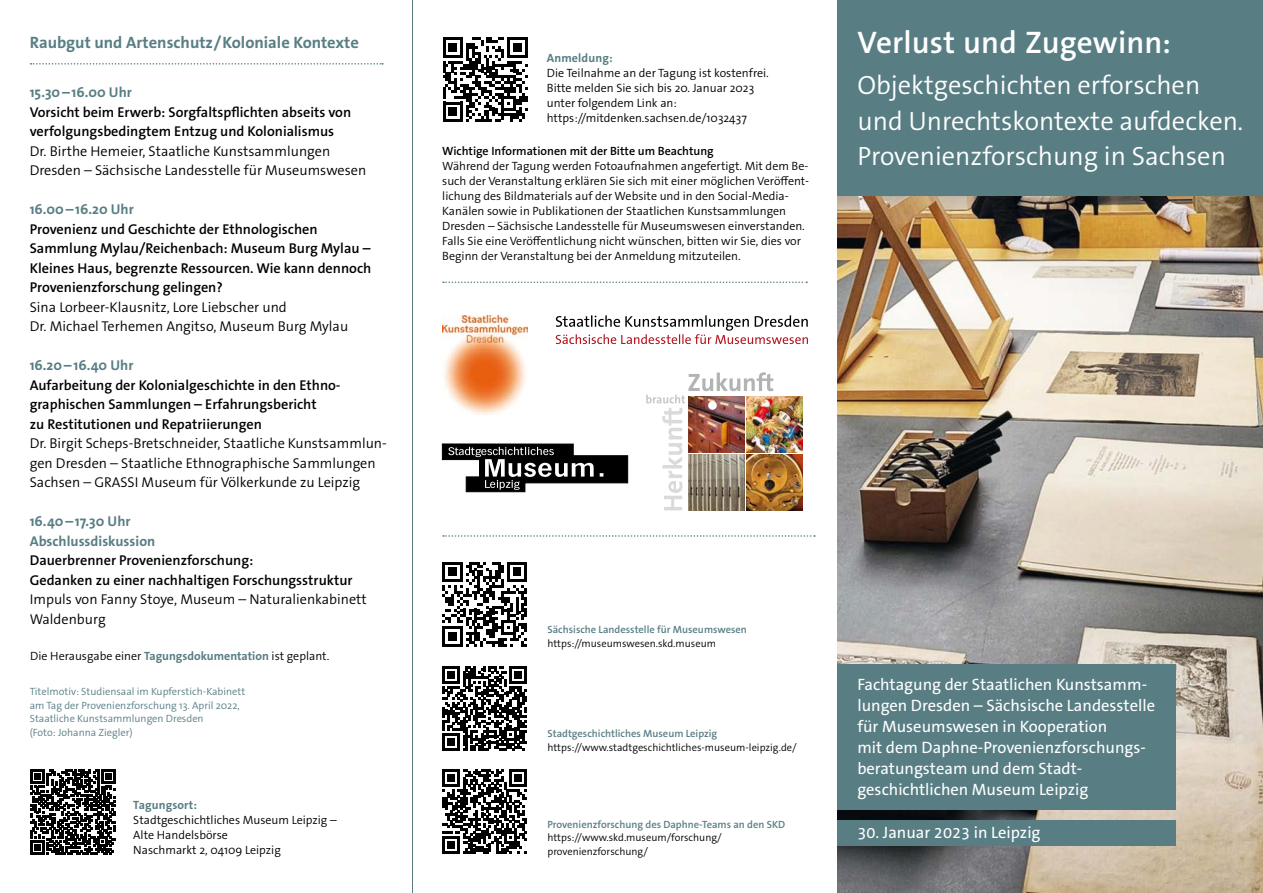
<style>
.page{position:relative;width:1263px;height:893px;background:#fff}
.page>*{position:absolute;margin:0;border:0;box-sizing:border-box;transform-origin:0 0}
.t1{font:31.35px "The Sans HP6 Se Bld";letter-spacing:.005em;color:#fff}
.t2{font:26.55px/35.8px "The Sans HP4 Se Lig";color:#fff}
.t3{font:16.5px/21px "The Sans HP5 Plain";color:#fff}
.t4{font:16.5px "The Sans HP7 Bld";color:#587e84}
.t5{font:14.25px/19.5px "The Sans HP6 Se Bld";color:#000}
.t6{font:14.25px/19.5px "The Sans HP4 Se Lig";color:#000}
.t7{font:14.25px/19.5px "The Sans HP7 Bld";color:#587e84}
.t8{font:12px/15px "The Sans HP4 Se Lig";color:#000}
.t9{font:12px "The Sans HP6 Se Bld";color:#000}
.t10{font:12px "The Sans HP7 Bld";letter-spacing:.01em;color:#587e84}
.t11{font:10.5px/13.5px "The Sans HP4 Se Lig";color:#587e84}
.t12{font:10.5px/13.5px "The Sans HP4 Se Lig";color:#000}
.t13{font:10.5px "The Sans HP6 Se Bld";color:#587e84}
.s1{font-family:"The Sans HP7 Bld";color:#587e84}
</style>
<div class="page">
<img style="left:838px;top:196px;width:425px;height:697px">
<div style="left:838px;top:0;width:425px;height:196px;background:#587e84"></div>
<div style="left:838px;top:820px;width:338px;height:26px;background:#587e84"></div>
<div style="left:838px;top:665px;width:338px;height:145px;background:#587e84"></div>
<svg style="left:443px;top:535px;width:372px;height:2px"></svg>
<img style="left:773px;top:396px;width:29px;height:114px">
<img style="left:646px;top:372px;width:127px;height:138px">
<div style="left:708px;top:401px;width:9px;height:9px;background:#fff;border-radius:50%"></div>
<svg style="left:556px;top:315px;width:252px;height:29px"></svg>
<img style="left:442px;top:315px;width:86px;height:100px">
<svg style="left:442px;top:562px;width:85px;height:85px"></svg>
<svg style="left:442px;top:666px;width:85px;height:85px"></svg>
<svg style="left:442px;top:769px;width:85px;height:85px"></svg>
<svg style="left:443px;top:281px;width:364px;height:2px"></svg>
<svg style="left:30px;top:769px;width:86px;height:86px"></svg>
<svg style="left:442px;top:444px;width:186px;height:48px"></svg>
<svg style="left:31px;top:63px;width:352px;height:2px"></svg>
<svg style="left:443px;top:37px;width:84px;height:85px"></svg>
<hr style="left:412px;top:0;width:1px;height:893px;background:#587e84">
<h3 class="t4" style="left:30px;top:32px;width:331px">Raubgut und Artenschutz/Koloniale Kontexte</h3>
<p class="t7" style="left:30px;top:83px;width:104px">15.30–16.00 Uhr</p>
<p class="t5" style="left:30px;top:102px;width:323px">Vorsicht beim Erwerb: Sorgfaltspflichten abseits von verfolgungsbedingtem Entzug und Kolonialismus</p>
<p class="t6" style="left:30px;top:141px;width:338px">Dr. Birthe Hemeier, Staatliche Kunstsammlungen<br>Dresden – Sächsische Landesstelle für Museumswesen</p>
<p class="t7" style="left:30px;top:200px;width:106px">16.00–16.20 Uhr</p>
<p class="t5" style="left:30px;top:219px;width:343px">Provenienz und Geschichte der Ethnologischen Sammlung Mylau/Reichenbach: Museum Burg Mylau – Kleines Haus, begrenzte Ressourcen. Wie kann dennoch Provenienzforschung gelingen?</p>
<p class="t6" style="left:30px;top:297px;width:320px">Sina Lorbeer-Klausnitz, Lore Liebscher und<br>Dr. Michael Terhemen Angitso, Museum Burg Mylau</p>
<p class="t7" style="left:30px;top:356px;width:105px">16.20–16.40 Uhr</p>
<p class="t5" style="left:30px;top:375px;width:312px">Aufarbeitung der Kolonialgeschichte in den Ethno&shy;graphischen Sammlungen – Erfahrungsbericht<br>zu Restitutionen und Repatriierungen</p>
<p class="t6" style="left:30px;top:434px;width:359px">Dr. Birgit Scheps-Bretschneider, Staatliche Kunstsammlun&shy;gen Dresden – Staatliche Ethnographische Sammlungen<br>Sachsen – GRASSI Museum für Völkerkunde zu Leipzig</p>
<p class="t7" style="left:30px;top:512px;width:127px">16.40–17.30 Uhr<br>Abschlussdiskussion</p>
<p class="t5" style="left:30px;top:551px;width:324px">Dauerbrenner Provenienzforschung:<br>Gedanken zu einer nachhaltigen Forschungsstruktur</p>
<p class="t6" style="left:30px;top:590px;width:339px">Impuls von Fanny Stoye, Museum – Naturalienkabinett<br>Waldenburg</p>
<p class="t8" style="left:30px;top:648px;width:301px">Die Herausgabe einer <span class="s1">Tagungsdokumentation</span> ist geplant.</p>
<p class="t11" style="left:30px;top:685px;width:217px">Titelmotiv: Studiensaal im Kupferstich-Kabinett am Tag der Provenienzforschung 13. April 2022, Staatliche Kunstsammlungen Dresden<br>(Foto: Johanna Ziegler)</p>
<p class="t10" style="left:133px;top:797px;width:65px">Tagungsort:</p>
<p class="t8" style="left:133px;top:813px;width:205px">Stadtgeschichtliches Museum Leipzig –<br>Alte Handelsbörse<br>Naschmarkt 2, 04109 Leipzig</p>
<p class="t10" style="left:547px;top:50px;width:67px">Anmeldung:</p>
<p class="t8" style="left:547px;top:66px;width:223px">Die Teilnahme an der Tagung ist kostenfrei.<br>Bitte melden Sie sich bis 20. Januar 2023 unter folgendem Link an: https://mitdenken.sachsen.de/1032437</p>
<p class="t9" style="left:442px;top:143px;width:273px">Wichtige Informationen mit der Bitte um Beachtung</p>
<p class="t8" style="left:442px;top:159px;width:368px">Während der Tagung werden Fotoaufnahmen angefertigt. Mit dem Be&shy;such der Veranstaltung erklären Sie sich mit einer möglichen Veröffent&shy;lichung des Bildmaterials auf der Website und in den Social-Media-Kanälen sowie in Publikationen der Staatlichen Kunstsammlungen Dresden – Sächsische Landesstelle für Museumswesen einverstanden.<br>Falls Sie eine Veröffentlichung nicht wünschen, bitten wir Sie, dies vor Beginn der Veranstaltung bei der Anmeldung mitzuteilen.</p>
<h1 class="t1" style="left:857px;top:23px;width:315px">Verlust und Zugewinn:</h1>
<h2 class="t2" style="left:857px;top:67px;width:387px">Objektgeschichten erforschen und Unrechtskontexte aufdecken.<br>Provenienzforschung in Sachsen</h2>
<p class="t13" style="left:547px;top:623px;width:201px">Sächsische Landesstelle für Museumswesen</p>
<p class="t12" style="left:547px;top:636px;width:170px">https://museumswesen.skd.museum</p>
<p class="t13" style="left:547px;top:727px;width:171px">Stadtgeschichtliches Museum Leipzig</p>
<p class="t12" style="left:547px;top:740px;width:251px">https://www.stadtgeschichtliches-museum-leipzig.de/</p>
<p class="t13" style="left:547px;top:817px;width:239px">Provenienzforschung des Daphne-Teams an den SKD</p>
<p class="t12" style="left:547px;top:831px;width:176px">https://www.skd.museum/forschung/ provenienzforschung/</p>
<h3 class="t3" style="left:857px;top:674px;width:299px">Fachtagung der Staatlichen Kunstsamm&shy;lungen Dresden – Sächsische Landesstelle für Museumswesen in Kooperation<br>mit dem Daphne-Provenienzforschungs&shy;beratungsteam und dem Stadt&shy;geschichtlichen Museum Leipzig</h3>
<h3 class="t3" style="left:857px;top:822px;width:185px">30. Januar 2023 in Leipzig</h3>
</div>
